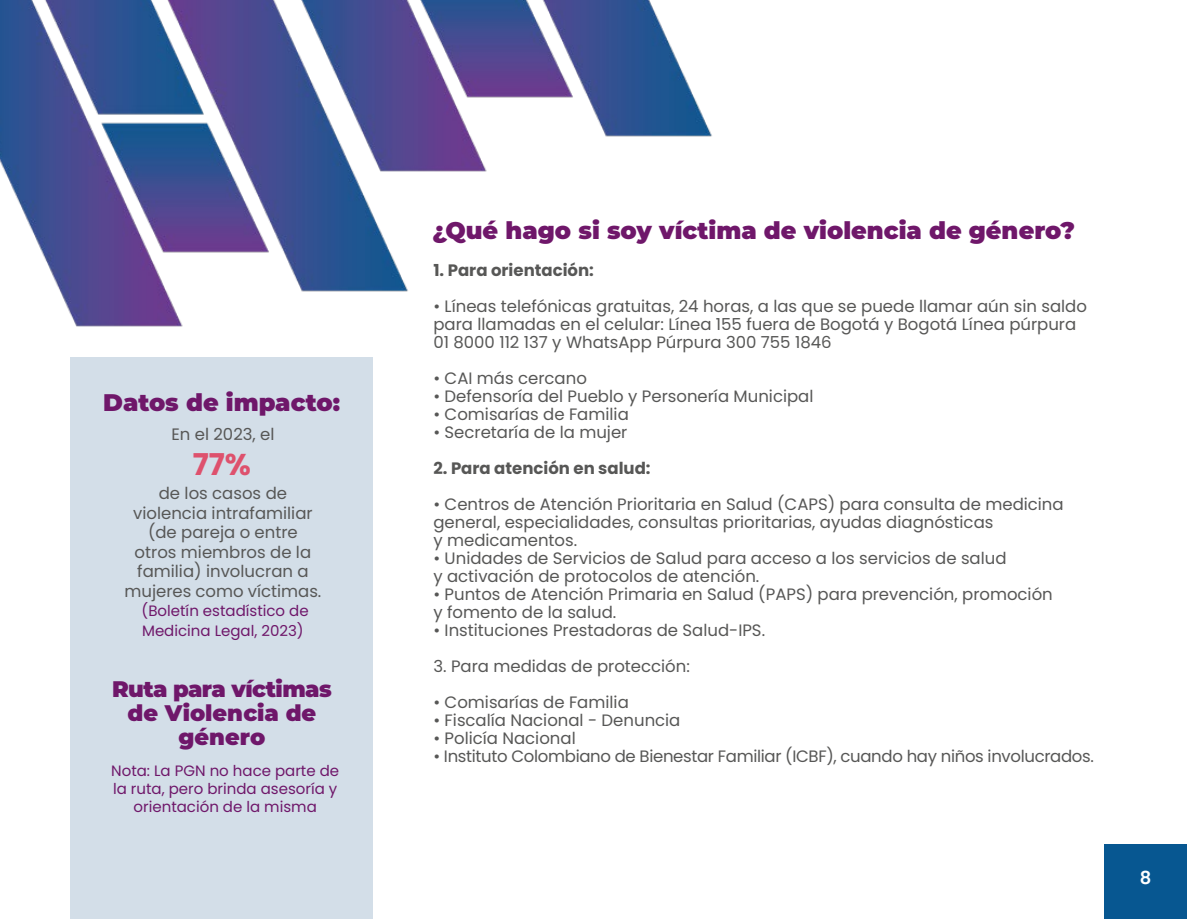
<style>
.page{position:relative;width:1187px;height:919px;background:#fff}
.page>*{position:absolute;margin:0;border:0;box-sizing:border-box;transform-origin:0 0}
.t1{font:700 30px "Poppins";color:#de516d}
.t2{font:900 24px "Montserrat";color:#6f176a}
.t3{font:900 22.5px/24px "Montserrat";letter-spacing:-.005em;color:#6f176a;text-align:center}
.t4{font:600 18px "Poppins";color:#fff}
.t5{font:16.5px/18px "Poppins";color:#575756}
.t6{font:16.5px "Poppins";letter-spacing:-.02em;color:#575756}
.t7{font:700 16.5px "Poppins";color:#575756}
.t8{font:15px/18px "Poppins";color:#6f176a;text-align:center}
</style>
<div class="page">
<div style="left:1103px;top:844px;width:83px;height:74px;background:#075791"></div>
<img style="left:0;top:0;width:408px;height:381px">
<img style="left:102px;top:0;width:610px;height:225px">
<div style="left:71px;top:357px;width:302px;height:561px;background:#d3dee8"></div>
<h2 class="t2" style="left:103px;top:385px;width:238px">Datos de impacto:</h2>
<p class="t5" style="left:171px;top:425px;width:105px">En el 2023, el</p>
<h1 class="t1" style="left:193px;top:447px;width:60px">77%</h1>
<p class="t5" style="left:124px;top:483px;width:198px;line-height:19.5px;text-align:center">de los casos de violencia intrafamiliar (de pareja o entre<br>otros miembros de la familia) involucran a mujeres como víctimas.</p>
<p class="t8" style="left:141px;top:601px;width:169px;line-height:19.5px;text-align:left">(Boletín estadístico de<br>Medicina Legal, 2023)</p>
<h3 class="t3" style="left:112px;top:675px;width:221px">Ruta para víctimas de Violencia de género</h3>
<p class="t8" style="left:111px;top:761px;width:229px">Nota: La PGN no hace parte de la ruta, pero brinda asesoría y orientación de la misma</p>
<h2 class="t2" style="left:432px;top:212px;width:644px">¿Qué hago si soy víctima de violencia de género?</h2>
<p class="t7" style="left:433px;top:260px;width:162px">1. Para orientación:</p>
<p class="t5" style="left:433px;top:297px;width:655px">• Líneas telefónicas gratuitas, 24 horas, a las que se puede llamar aún sin saldo para llamadas en el celular: Línea 155 fuera de Bogotá y Bogotá Línea púrpura<br>01 8000 112 137 y WhatsApp Púrpura 300 755 1846</p>
<p class="t5" style="left:433px;top:369px;width:155px">• CAI más cercano</p>
<p class="t5" style="left:433px;top:387px;width:381px">• Defensoría del Pueblo y Personería Municipal</p>
<p class="t5" style="left:433px;top:405px;width:197px">• Comisarías de Familia</p>
<p class="t5" style="left:433px;top:423px;width:195px">• Secretaría de la mujer</p>
<p class="t7" style="left:433px;top:458px;width:219px">2. Para atención en salud:</p>
<p class="t5" style="left:433px;top:495px;width:631px">• Centros de Atención Prioritaria en Salud (CAPS) para consulta de medicina general, especialidades, consultas prioritarias, ayudas diagnósticas<br>y medicamentos.</p>
<p class="t5" style="left:433px;top:549px;width:574px">• Unidades de Servicios de Salud para acceso a los servicios de salud y activación de protocolos de atención.</p>
<p class="t5" style="left:433px;top:585px;width:621px">• Puntos de Atención Primaria en Salud (PAPS) para prevención, promoción y fomento de la salud.</p>
<p class="t5" style="left:433px;top:621px;width:333px">• Instituciones Prestadoras de Salud-IPS.</p>
<p class="t5" style="left:433px;top:657px;width:258px">3. Para medidas de protección:</p>
<p class="t5" style="left:433px;top:693px;width:197px">• Comisarías de Familia</p>
<p class="t5" style="left:433px;top:711px;width:248px">• Fiscalía Nacional - Denuncia</p>
<p class="t5" style="left:433px;top:729px;width:144px">• Policía Nacional</p>
<p class="t6" style="left:433px;top:746px;width:662px">• Instituto Colombiano de Bienestar Familiar (ICBF), cuando hay niños involucrados.</p>
<p class="t4" style="left:1139px;top:867px;width:13px">8</p>
</div>
